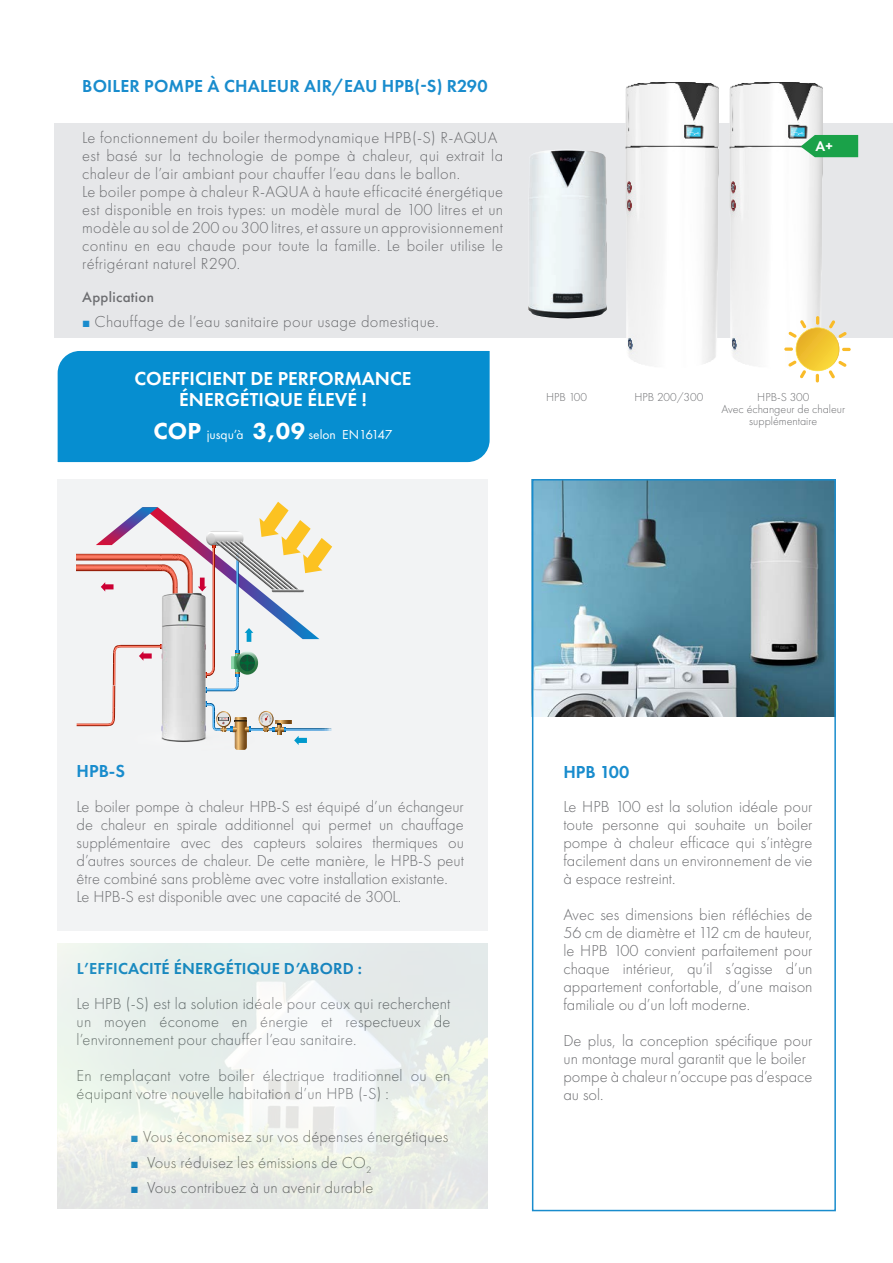
<style>
.page{position:relative;width:893px;height:1263px;background:#fff}
.page>*{position:absolute;margin:0;border:0;box-sizing:border-box;transform-origin:0 0}
.t1{font:600 19.5px/21.8px "Futura PT";color:#fff;text-align:center}
.t2{font:600 18px "Futura PT";letter-spacing:.01em;color:#198ccd}
.t3{font:300 16.5px/18px "Futura PT";letter-spacing:.01em;color:#6c6d70;text-align:justify}
.t4{font:600 16.5px "Futura PT";letter-spacing:.01em;color:#198ccd}
.t5{font:500 15px "Futura PT";letter-spacing:.02em;color:#6c6d70}
.t6{font:600 14.7px "Futura PT";color:#fff}
.t7{font:13.5px "Futura PT";color:#fff}
.t8{font:300 12px/12px "Futura PT";color:#6c6d70;text-align:center}
.s1{font-family:"Arial";font-weight:400;font-size:13.5px;color:#198ccd}
.s2{font-weight:800;font-size:24px}
</style>
<div class="page">
<div style="left:54px;top:123px;width:839px;height:214px;background:#e6e7e9"></div>
<div style="left:57px;top:351px;width:433px;height:112px;background:#068ed0"></div>
<img style="left:611px;top:82px;width:104px;height:283px">
<img style="left:715px;top:82px;width:128px;height:301px">
<img style="left:528px;top:150px;width:79px;height:168px">
<svg style="left:784px;top:316px;width:67px;height:66px"></svg>
<svg style="left:801px;top:135px;width:57px;height:22px"></svg>
<div style="left:57px;top:479px;width:430px;height:452px;background:#f2f3f4"></div>
<svg style="left:77px;top:502px;width:255px;height:69px"></svg>
<img style="left:77px;top:571px;width:255px;height:179px">
<img style="left:535px;top:482px;width:298px;height:234px">
<div style="left:532px;top:479px;width:304px;height:732px;border:2px solid #198ccd"></div>
<p class="t2" style="left:82px;top:74px;width:407px">BOILER POMPE À CHALEUR AIR/EAU HPB(-S) R290</p>
<p class="t3" style="left:82px;top:128px;width:417px">Le fonctionnement du boiler thermodynamique HPB(-S) R-AQUA</p>
<p class="t3" style="left:82px;top:146px;width:422px">est basé sur la technologie de pompe à chaleur, qui extrait la chaleur de l’air ambiant pour chauffer l’eau dans le ballon.</p>
<p class="t3" style="left:82px;top:182px;width:422px">Le boiler pompe à chaleur R-AQUA à haute efficacité énergétique est disponible en trois types: un modèle mural de 100 litres et un modèle au sol de 200 ou 300 litres, et assure un approvisionnement continu en eau chaude pour toute la famille. Le boiler utilise le réfrigérant naturel R290.</p>
<p class="t5" style="left:82px;top:288px;width:73px">Application</p>
<p class="t3" style="left:82px;top:313px;width:358px"><span class="s1">■</span> Chauffage de l’eau sanitaire pour usage domestique.</p>
<p class="t1" style="left:134px;top:367px;width:279px">COEFFICIENT DE PERFORMANCE<br>ÉNERGÉTIQUE ÉLEVÉ !</p>
<p class="t7" style="left:153px;top:427px;width:241px"><span class="s2">COP</span> jusqu’à <span class="s2">3,09</span> selon EN16147</p>
<p class="t6" style="left:815px;top:137px;width:19px">A+</p>
<p class="t8" style="left:546px;top:391px;width:43px">HPB 100</p>
<p class="t8" style="left:634px;top:391px;width:70px">HPB 200/300</p>
<p class="t8" style="left:757px;top:391px;width:54px">HPB-S 300</p>
<p class="t8" style="left:721px;top:403px;width:125px">Avec échangeur de chaleur supplémentaire</p>
<p class="t2" style="left:77px;top:760px;width:50px">HPB-S</p>
<p class="t3" style="left:77px;top:797px;width:389px">Le boiler pompe à chaleur HPB-S est équipé d’un échangeur de chaleur en spirale additionnel qui permet un chauffage supplémentaire avec des capteurs solaires thermiques ou d’autres sources de chaleur. De cette manière, le HPB-S peut être combiné sans problème avec votre installation existante.</p>
<p class="t3" style="left:77px;top:887px;width:326px">Le HPB-S est disponible avec une capacité de 300L.</p>
<p class="t4" style="left:77px;top:958px;width:287px">L’EFFICACITÉ ÉNERGÉTIQUE D’ABORD :</p>
<p class="t3" style="left:77px;top:994px;width:375px">Le HPB (-S) est la solution idéale pour ceux qui recherchent un moyen économe en énergie et respectueux de l’environnement pour chauffer l’eau sanitaire.</p>
<p class="t3" style="left:77px;top:1066px;width:375px">En remplaçant votre boiler électrique traditionnel ou en équipant votre nouvelle habitation d’un HPB (-S) :</p>
<p class="t3" style="left:131px;top:1128px;width:319px"><span class="s1">■</span> Vous économisez sur vos dépenses énergétiques</p>
<p class="t3" style="left:131px;top:1153px;width:242px"><span class="s1">■</span> ■Vous réduisez les émissions de CO<sub>2</sub></p>
<p class="t3" style="left:131px;top:1179px;width:244px"><span class="s1">■</span> ■Vous contribuez à un avenir durable</p>
<p class="t2" style="left:563px;top:760px;width:67px">HPB 100</p>
<p class="t3" style="left:563px;top:798px;width:251px">Le HPB 100 est la solution idéale pour toute personne qui souhaite un boiler pompe à chaleur efficace qui s’intègre facilement dans un environnement de vie à espace restreint.</p>
<p class="t3" style="left:563px;top:906px;width:251px">Avec ses dimensions bien réfléchies de 56 cm de diamètre et 112 cm de hauteur, le HPB 100 convient parfaitement pour chaque intérieur, qu’il s’agisse d’un appartement confortable, d’une maison familiale ou d’un loft moderne.</p>
<p class="t3" style="left:563px;top:1032px;width:251px">De plus, la conception spécifique pour un montage mural garantit que le boiler</p>
<p class="t3" style="left:563px;top:1068px;width:251px">pompe à chaleur n’occupe pas d’espace au sol.</p>
</div>
